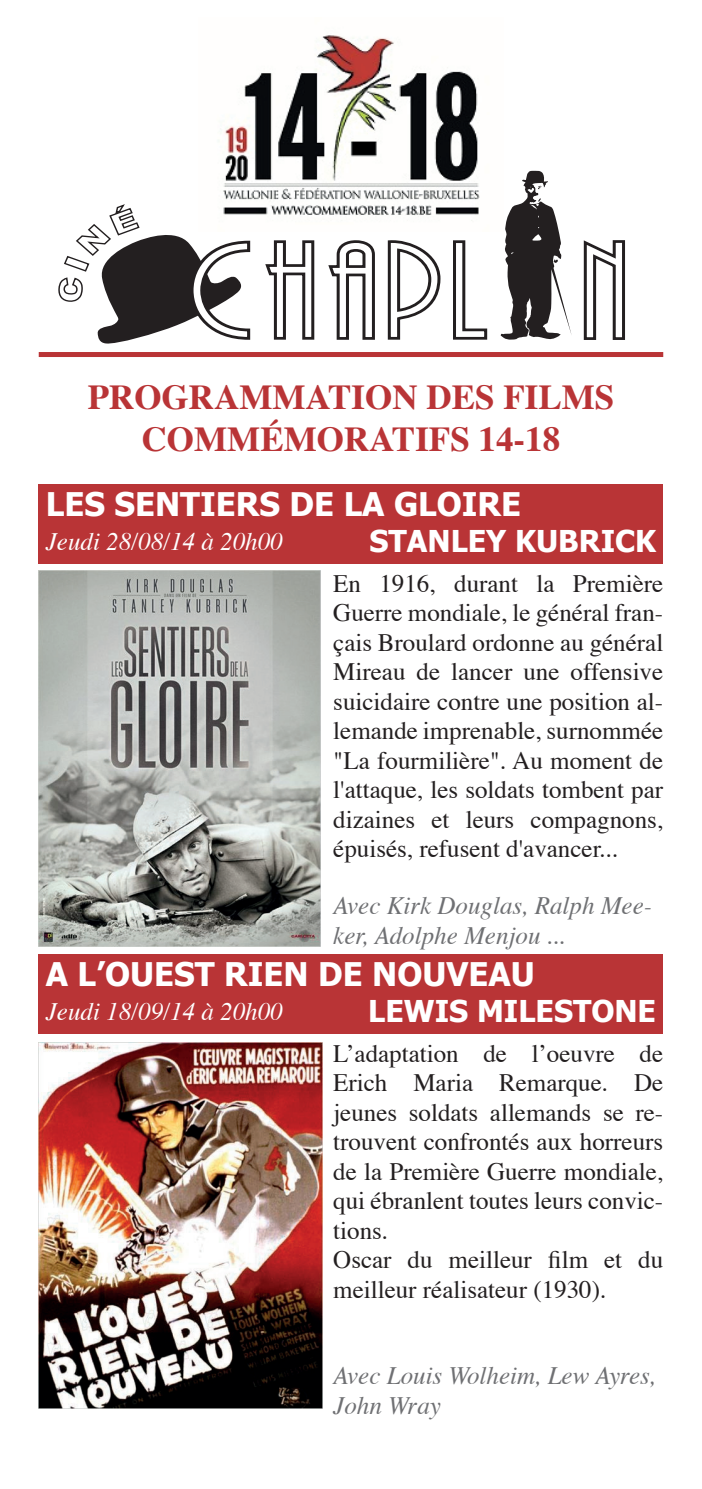
<style>
.page{position:relative;width:702px;height:1489px;background:#fff}
.page>*{position:absolute;margin:0;border:0;box-sizing:border-box;transform-origin:0 0}
.t1{font:700 35px/42px "Times";color:#b93436;text-align:center}
.t2{font:700 32.5px "Tahoma";color:#fff}
.t3{font:700 30px "Tahoma";color:#fff}
.t4{font:25px/29.5px "Times";color:#231f20;text-align:justify}
.t5{font:italic 25px/30px "Times";color:#6f7073}
.t6{font:italic 25px "Times";color:#fff}
</style>
<div class="page">
<img style="left:223px;top:35px;width:257px;height:186px">
<svg style="left:500px;top:171px;width:71px;height:169px"></svg>
<svg style="left:583px;top:240px;width:42px;height:100px"></svg>
<svg style="left:265px;top:240px;width:50px;height:100px"></svg>
<svg style="left:328px;top:240px;width:47px;height:100px"></svg>
<svg style="left:453px;top:240px;width:35px;height:100px"></svg>
<svg style="left:387px;top:240px;width:54px;height:100px"></svg>
<svg style="left:58px;top:203px;width:194px;height:141px"></svg>
<div style="left:39px;top:484px;width:624px;height:80px;background:#b93436"></div>
<img style="left:39px;top:571px;width:281px;height:375px">
<div style="left:39px;top:352px;width:624px;height:5px;background:#b93436"></div>
<div style="left:39px;top:953px;width:624px;height:80px;background:#b93436"></div>
<img style="left:39px;top:1042px;width:283px;height:366px">
<h1 class="t1" style="left:88px;top:372px;width:528px">PROGRAMMATION DES FILMS<br>COMMÉMORATIFS 14-18</h1>
<h2 class="t2" style="left:46px;top:483px;width:477px">LES SENTIERS DE LA GLOIRE</h2>
<p class="t3" style="left:369px;top:522px;width:286px">STANLEY KUBRICK</p>
<p class="t6" style="left:46px;top:519px;width:238px">Jeudi 28/08/14 à 20h00</p>
<p class="t4" style="left:333px;top:566px;width:331px">En 1916, durant la Première Guerre mondiale, le général fran&shy;çais Broulard ordonne au général Mireau de lancer une offensive suicidaire contre une position al&shy;lemande imprenable, surnommée "La fourmilière". Au moment de l'attaque, les soldats tombent par dizaines et leurs compagnons, épuisés, refusent d'avancer...</p>
<p class="t5" style="left:333px;top:888px;width:320px">Avec Kirk Douglas, Ralph Mee&shy;ker, Adolphe Menjou ...</p>
<h2 class="t2" style="left:46px;top:953px;width:490px">A L’OUEST RIEN DE NOUVEAU</h2>
<p class="t6" style="left:46px;top:988px;width:238px">Jeudi 18/09/14 à 20h00</p>
<p class="t3" style="left:368px;top:991px;width:289px">LEWIS MILESTONE</p>
<p class="t4" style="left:333px;top:1036px;width:331px;text-align:left">L’adaptation de l’oeuvre de<br>Erich Maria Remarque. De jeunes soldats allemands se re&shy;trouvent confrontés aux horreurs de la Première Guerre mondiale, qui ébranlent toutes leurs convic&shy;tions.<br>Oscar du meilleur film et du meilleur réalisateur (1930).</p>
<p class="t5" style="left:333px;top:1358px;width:324px">Avec Louis Wolheim, Lew Ayres,<br>John Wray</p>
</div>
